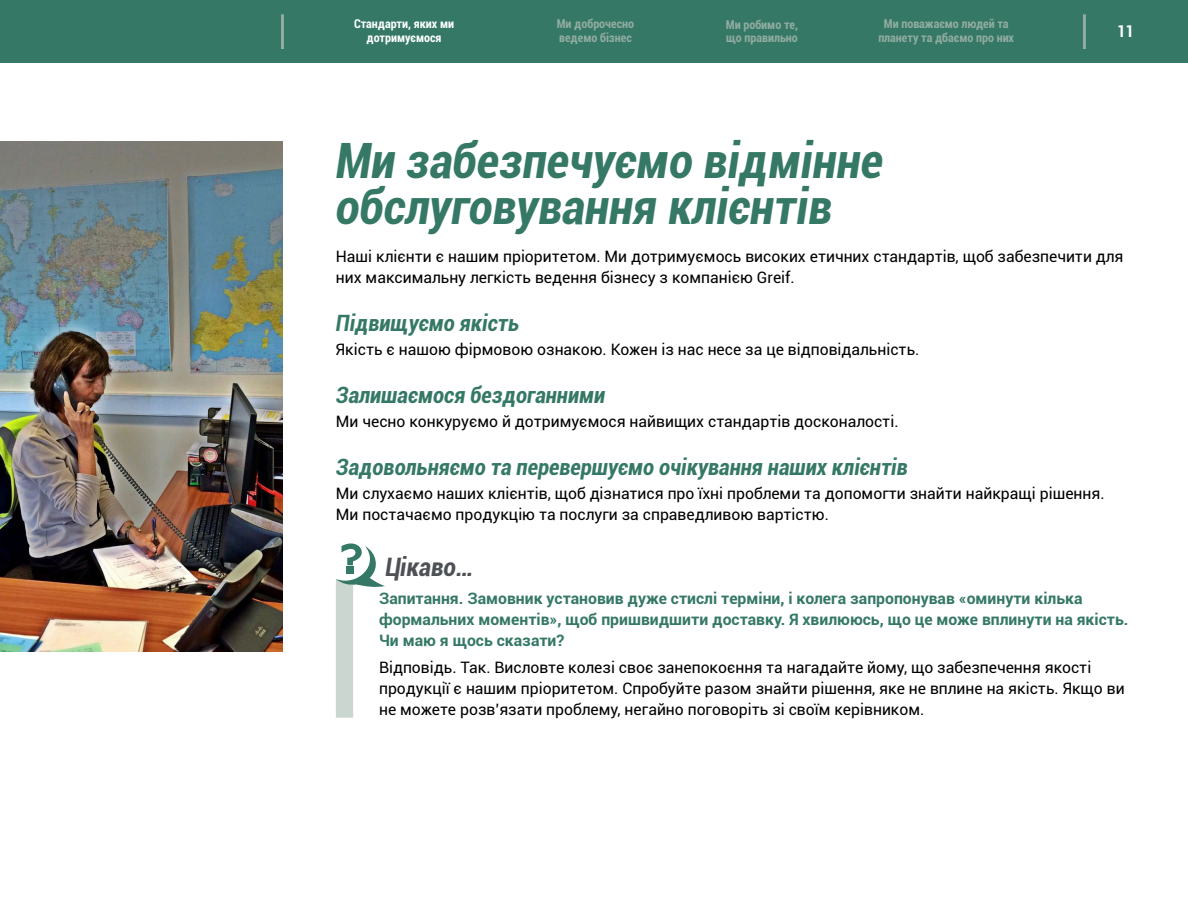
<style>
.page{position:relative;width:1188px;height:918px;background:#fff}
.page>*{position:absolute;margin:0;border:0;box-sizing:border-box;transform-origin:0 0}
.t1{font:italic 700 condensed 48.75px/46.5px "Roboto";color:#347865}
.t2{font:italic 700 condensed 25.5px "Roboto";color:#4d5156}
.t3{font:italic 700 condensed 22.5px "Roboto";color:#347865}
.t4{font:700 condensed 16.05px "Roboto";color:#fff}
.t5{font:15.75px/21px "Roboto";color:#000}
.t6{font:700 15.75px/21px "Roboto";color:#347865}
.t7{font:700 condensed 12.15px/13.5px "Roboto";color:#92aca1}
.t8{font:700 condensed 12.15px/13.5px "Roboto";color:#fff;text-align:center}
</style>
<div class="page">
<div style="left:0;top:0;width:1188px;height:63px;background:#347865"></div>
<hr style="left:281px;top:14px;width:3px;height:35px;background:#92aca1">
<hr style="left:1083px;top:14px;width:3px;height:35px;background:#92aca1">
<svg style="left:336px;top:544px;width:49px;height:174px"></svg>
<img style="left:0;top:142px;width:282px;height:509px">
<p class="t8" style="left:354px;top:17px;width:102px">Стандарти, яких ми дотримуємося</p>
<p class="t7" style="left:557px;top:17px;width:79px">Ми доброчесно ведемо бізнес</p>
<p class="t7" style="left:726px;top:17px;width:74px">Ми робимо те, що правильно</p>
<p class="t7" style="left:878px;top:17px;width:137px;text-align:center">Ми поважаємо людей та планету та дбаємо про них</p>
<p class="t4" style="left:1117px;top:20px;width:18px">11</p>
<h1 class="t1" style="left:336px;top:135px;width:549px">Ми забезпечуємо відмінне обслуговування клієнтів</h1>
<p class="t5" style="left:336px;top:246px;width:789px">Наші клієнти є нашим пріоритетом. Ми дотримуємось високих етичних стандартів, щоб забезпечити для них максимальну легкість ведення бізнесу з компанією Greif.</p>
<h3 class="t3" style="left:336px;top:307px;width:185px">Підвищуємо якість</h3>
<p class="t5" style="left:336px;top:339px;width:585px">Якість є нашою фірмовою ознакою. Кожен із нас несе за це відповідальність.</p>
<h3 class="t3" style="left:336px;top:379px;width:271px">Залишаємося бездоганними</h3>
<p class="t5" style="left:336px;top:411px;width:564px">Ми чесно конкуруємо й дотримуємося найвищих стандартів досконалості.</p>
<h3 class="t3" style="left:336px;top:451px;width:573px">Задовольняємо та перевершуємо очікування наших клієнтів</h3>
<p class="t5" style="left:336px;top:483px;width:770px">Ми слухаємо наших клієнтів, щоб дізнатися про їхні проблеми та допомогти знайти найкращі рішення.<br>Ми постачаємо продукцію та послуги за справедливою вартістю.</p>
<h2 class="t2" style="left:383px;top:549px;width:91px">Цікаво…</h2>
<p class="t6" style="left:379px;top:587px;width:751px">Запитання. Замовник установив дуже стислі терміни, і колега запропонував «оминути кілька формальних моментів», щоб пришвидшити доставку. Я хвилююсь, що це може вплинути на якість.<br>Чи маю я щось сказати?</p>
<p class="t5" style="left:379px;top:656px;width:747px">Відповідь. Так. Висловте колезі своє занепокоєння та нагадайте йому, що забезпечення якості продукції є нашим пріоритетом. Спробуйте разом знайти рішення, яке не вплине на якість. Якщо ви не можете розв’язати проблему, негайно поговоріть зі своїм керівником.</p>
</div>
